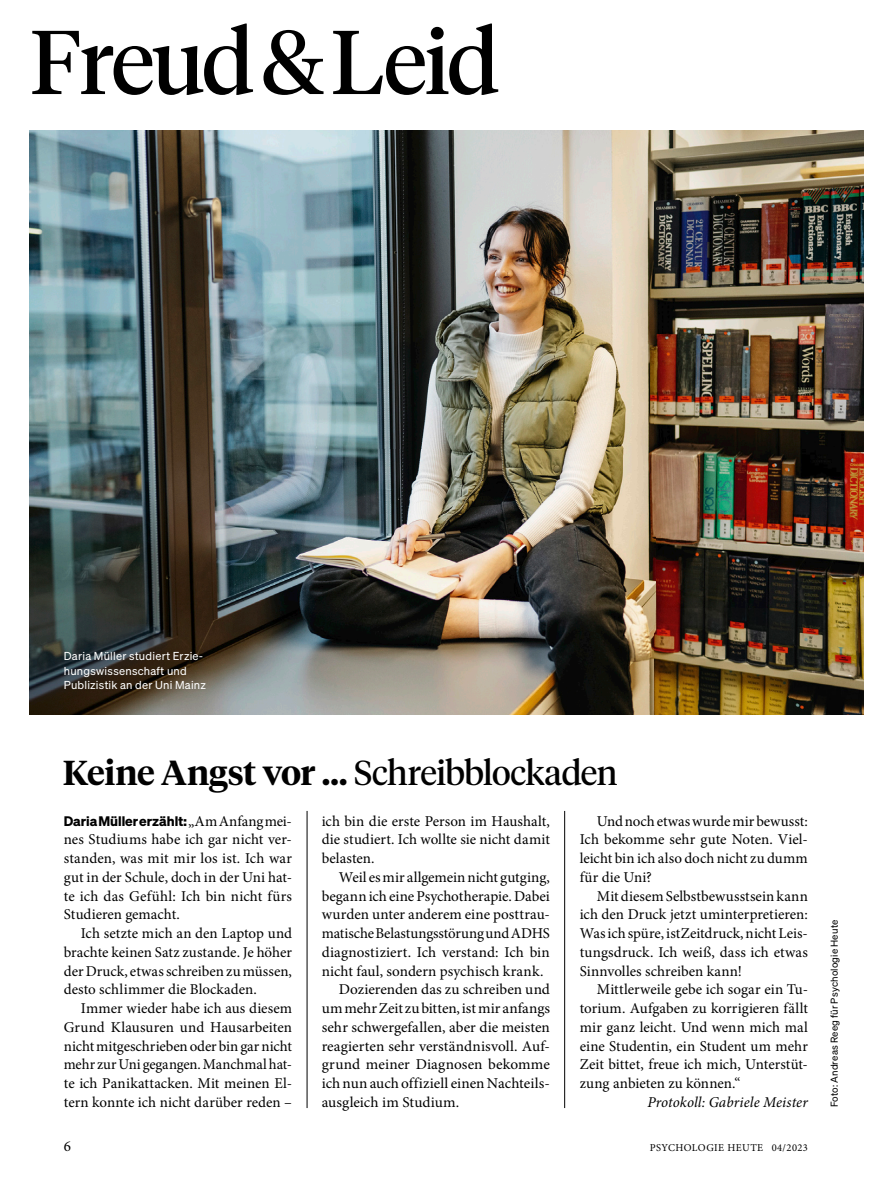
<style>
.page{position:relative;width:893px;height:1191px;background:#fff}
.page>*{position:absolute;margin:0;border:0;box-sizing:border-box;transform-origin:0 0}
.t1{font:90px "Tiempos Headline";letter-spacing:-.025em;color:#000}
.t2{font:34.5px "Tiempos Headline";letter-spacing:-.015em;color:#000}
.t3{font:15px/18.8px "Minion Pro";color:#000;text-align:justify}
.t4{font:italic 15px "Minion Pro";letter-spacing:.005em;color:#000}
.t5{font:13.5px "Sohne Dreiviertelfett";letter-spacing:-.005em;color:#000}
.t6{font:11.25px/14.2px "Sohne Buch";letter-spacing:.02em;color:#fff}
.t7{font:10.5px "Minion Pro";letter-spacing:.04em;color:#000}
.t8{font:9.75px "Sohne Buch";letter-spacing:.015em;color:#000}
.s1{font-weight:600}
.s2{font-family:"Minion Pro";font-size:15px}
</style>
<div class="page">
<img style="left:30px;top:131px;width:833px;height:584px">
<hr style="left:307px;top:811px;width:1px;height:297px;background:#000">
<hr style="left:564px;top:811px;width:1px;height:297px;background:#000">
<h1 class="t1" style="left:30px;top:1px;width:471px">Freud &amp; Leid</h1>
<p class="t6" style="left:64px;top:649px;width:144px">Daria Müller studiert Erzie&shy;hungswissenschaft und<br>Publizistik an der Uni Mainz</p>
<h2 class="t2" style="left:63px;top:749px;width:556px"><span class="s1">Keine Angst vor …</span> Schreibblockaden</h2>
<p class="t5" style="left:64px;top:812px;width:230px">Daria Müller erzählt: <span class="s2">„Am Anfang mei-</span></p>
<p class="t3" style="left:64px;top:830px;width:230px">nes Studiums habe ich gar nicht ver&shy;standen, was mit mir los ist. Ich war gut in der Schule, doch in der Uni hat&shy;te ich das Gefühl: Ich bin nicht fürs Studieren gemacht.</p>
<p class="t3" style="left:64px;top:924px;width:230px;text-indent:17px">Ich setzte mich an den Laptop und brachte keinen Satz zustande. Je höher der Druck, etwas schreiben zu müssen, desto schlimmer die Blockaden.</p>
<p class="t3" style="left:64px;top:999px;width:230px;text-indent:17px">Immer wieder habe ich aus diesem Grund Klausuren und Hausarbeiten nicht mitgeschrieben oder bin gar nicht mehr zur Uni gegangen. Manchmal hat&shy;te ich Panikattacken. Mit meinen El&shy;tern konnte ich nicht darüber reden –</p>
<p class="t3" style="left:322px;top:811px;width:230px">ich bin die erste Person im Haushalt, die studiert . Ich wollte sie nicht damit belasten.</p>
<p class="t3" style="left:339px;top:867px;width:213px">Weil es mir allgemein nicht gutging,</p>
<p class="t3" style="left:322px;top:886px;width:230px">begann ich eine Psychotherapie. Dabei</p>
<p class="t3" style="left:322px;top:905px;width:230px">wurden unter anderem eine posttrau-</p>
<p class="t3" style="left:322px;top:924px;width:230px">matische Belastungsstörung und ADHS</p>
<p class="t3" style="left:322px;top:942px;width:230px">diagnostiziert. Ich verstand: Ich bin</p>
<p class="t3" style="left:322px;top:961px;width:223px">nicht faul, sondern psychisch krank.</p>
<p class="t3" style="left:339px;top:980px;width:213px">Dozierenden das zu schreiben und</p>
<p class="t3" style="left:322px;top:999px;width:230px">um mehr Zeit zu bitten, ist mir anfangs</p>
<p class="t3" style="left:322px;top:1017px;width:230px">sehr schwergefallen, aber die meisten</p>
<p class="t3" style="left:322px;top:1036px;width:230px">reagierten sehr verständnisvoll. Auf-</p>
<p class="t3" style="left:322px;top:1055px;width:230px">grund meiner Diagnosen bekomme</p>
<p class="t3" style="left:322px;top:1074px;width:230px">ich nun auch offiziell einen Nachteils-</p>
<p class="t3" style="left:322px;top:1092px;width:139px">ausgleich im Studium.</p>
<p class="t3" style="left:580px;top:811px;width:230px;text-indent:17px">Und noch etwas wurde mir bewusst:<br>Ich bekomme sehr gute Noten. Viel&shy;leicht bin ich also doch nicht zu dumm für die Uni?</p>
<p class="t3" style="left:580px;top:886px;width:230px;text-indent:17px">Mit diesem Selbstbewusstsein kann ich den Druck jetzt uminterpretieren:<br>Was ich spüre, istZeitdruck, nicht Leis&shy;tungsdruck . Ich weiß, dass ich etwas Sinnvolles schreiben kann!</p>
<p class="t3" style="left:580px;top:980px;width:230px;text-indent:17px">Mittlerweile gebe ich sogar ein Tu&shy;torium. Aufgaben zu korrigieren fällt mir ganz leicht. Und wenn mich mal eine Studentin, ein Student um mehr Zeit bittet, freue ich mich, Unterstüt&shy;zung anbieten zu können.“</p>
<p class="t4" style="left:647px;top:1091px;width:162px">Protokoll: Gabriele Meister</p>
<p class="t3" style="left:64px;top:1136px;width:9px">6</p>
<p class="t7" style="left:650px;top:1140px;width:160px">PSYCHOLOGIE HEUTE 04/2023</p>
<p class="t8" style="left:828px;top:1107px;width:189px;rotate:-90deg">Foto: Andreas Reeg für Psychologie Heute</p>
</div>
